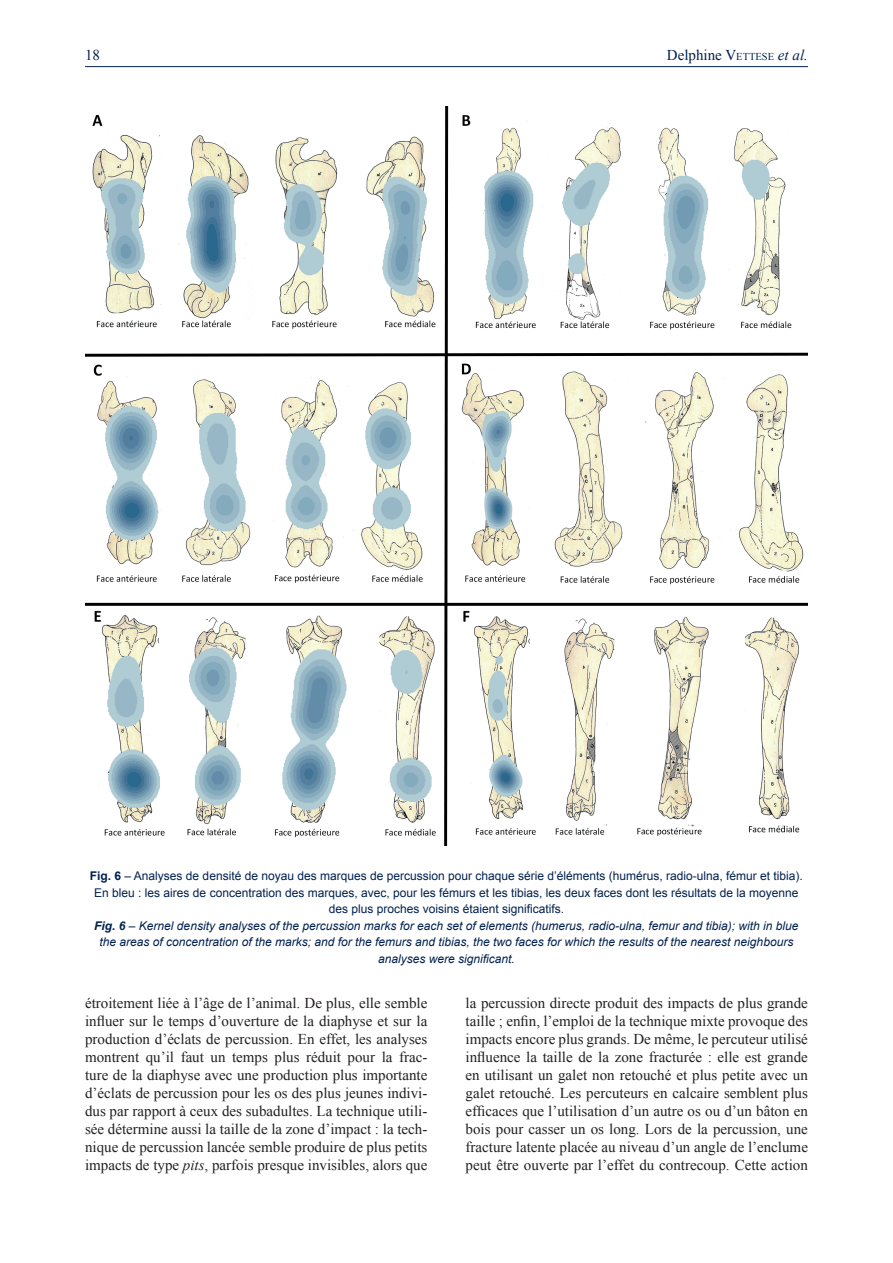
<style>
.page{position:relative;width:893px;height:1263px;background:#fff}
.page>*{position:absolute;margin:0;border:0;box-sizing:border-box;transform-origin:0 0}
.t1{font:15px/18px "Times New Roman";color:#231f20;text-align:justify}
.t2{font:15px "Times New Roman";color:#00214f}
.t3{font:12px/16.5px "Arial";color:#00214f;text-align:center}
.s1{font-style:inherit}
.s2{font-size:10.5px}
.s3{font-style:italic}
.s4{font-weight:700}
.s5{font-weight:700;font-style:italic}
</style>
<div class="page">
<hr style="left:85px;top:66px;width:723px;height:1px;background:#00214f">
<img style="left:85px;top:106px;width:723px;height:740px">
<p class="t2" style="left:85px;top:45px;width:16px">18</p>
<p class="t2" style="left:667px;top:45px;width:142px">Delphine <span class="s1">V</span><span class="s2">ETTESE</span> <span class="s3">et al.</span></p>
<p class="t3" style="left:90px;top:868px;width:714px"><span class="s4">Fig. 6</span> – Analyses de densité de noyau des marques de percussion pour chaque série d’éléments (humérus, radio-ulna, fémur et tibia).<br>En bleu : les aires de concentration des marques, avec, pour les fémurs et les tibias, les deux faces dont les résultats de la moyenne des plus proches voisins étaient significatifs.<br><span class="s5">Fig. 6</span> <span class="s3">– Kernel density analyses of the percussion marks for each set of elements (humerus, radio-ulna, femur and tibia); with in blue the areas of concentration of the marks; and for the femurs and tibias, the two faces for which the results of the nearest neighbours analyses were significant.</span></p>
<p class="t1" style="left:85px;top:994px;width:344px">étroitement liée à l’âge de l’animal. De plus, elle semble influer sur le temps d’ouverture de la diaphyse et sur la production d’éclats de percussion. En effet, les analyses montrent qu’il faut un temps plus réduit pour la frac&shy;ture de la diaphyse avec une production plus importante d’éclats de percussion pour les os des plus jeunes indivi&shy;dus par rapport à ceux des subadultes. La technique utili&shy;sée détermine aussi la taille de la zone d’impact : la tech&shy;nique de percussion lancée semble produire de plus petits impacts de type <span class="s3">pits</span>, parfois presque invisibles, alors que</p>
<p class="t1" style="left:466px;top:994px;width:344px">la percussion directe produit des impacts de plus grande taille ; enfin, l’emploi de la technique mixte provoque des impacts encore plus grands. De même, le percuteur utilisé influence la taille de la zone fracturée : elle est grande en utilisant un galet non retouché et plus petite avec un galet retouché. Les percuteurs en calcaire semblent plus efficaces que l’utilisation d’un autre os ou d’un bâton en bois pour casser un os long. Lors de la percussion, une fracture latente placée au niveau d’un angle de l’enclume peut être ouverte par l’effet du contrecoup. Cette action</p>
</div>
